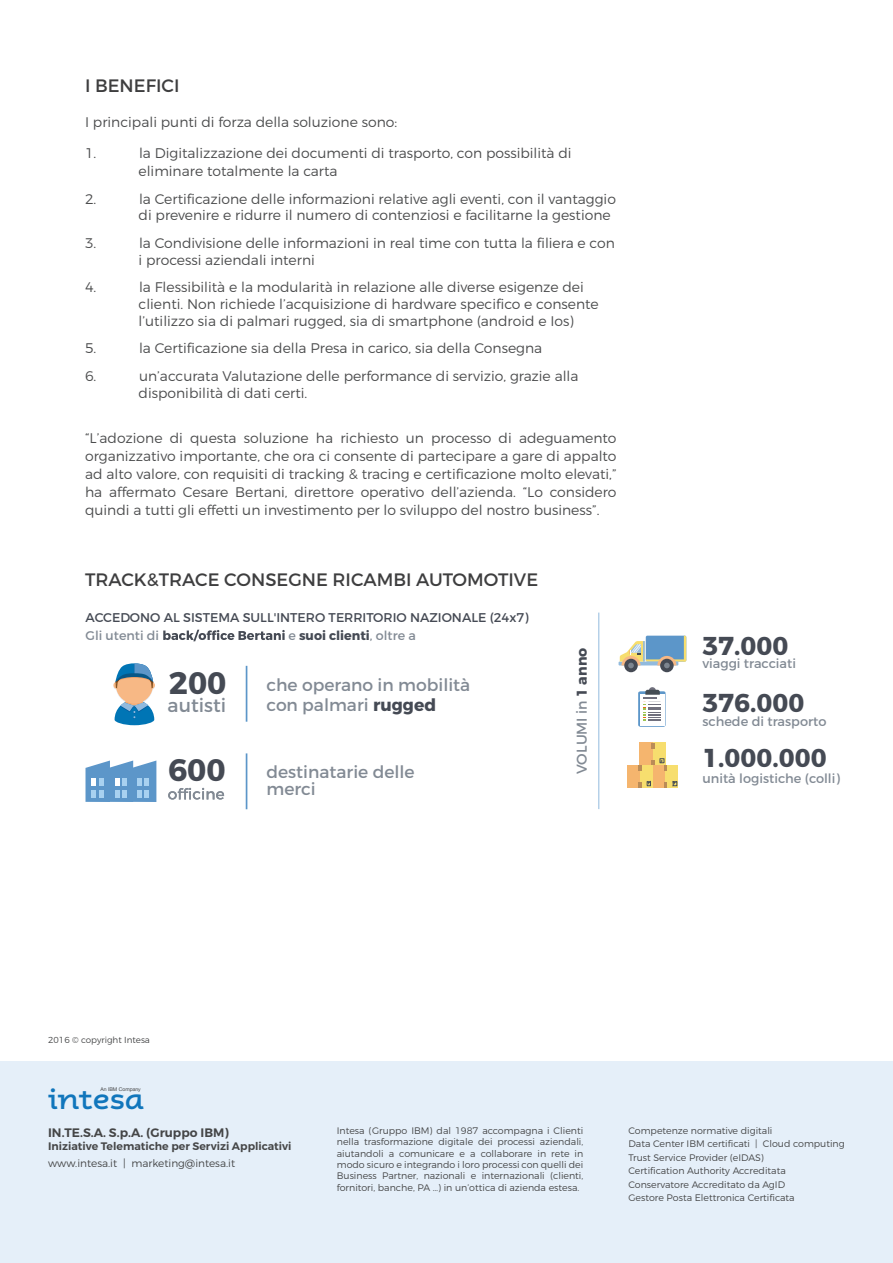
<style>
.page{position:relative;width:893px;height:1263px;background:#fff}
.page>*{position:absolute;margin:0;border:0;box-sizing:border-box;transform-origin:0 0}
.t1{font:700 31.2px "Montserrat";color:#454a54}
.t2{font:700 29.55px "Aspect";color:#1176bc}
.t3{font:700 25.8px "Montserrat";color:#454a54}
.t4{font:18.9px "Montserrat";color:#828a94}
.t5{font:18px "Montserrat";color:#3e3e3f}
.t6{font:17.1px/17.1px "Montserrat";color:#828a94}
.t7{font:14.25px "Montserrat";color:#828a94}
.t8{font:300 13.95px/18px "Montserrat";color:#4b4c4d;text-align:justify}
.t9{font:12.9px "Montserrat";color:#828a94}
.t10{font:12.6px "Montserrat";color:#454a54}
.t11{font:700 12.6px "Montserrat";color:#454a54}
.t12{font:12.6px "Montserrat";color:#828a94}
.t13{font:600 12.3px "Montserrat";color:#454647}
.t14{font:600 10.95px "Montserrat";color:#454647}
.t15{font:300 10.5px "Montserrat";color:#454647}
.t16{font:300 9.45px/11.4px "Montserrat";color:#454647;text-align:justify}
.t17{font:300 8.7px "Montserrat";color:#454647}
.t18{font:5.1px "Helvetica Neue";color:#454647}
.s1{font-weight:400;color:#828a94}
.s2{font-weight:700;color:#454a54}
</style>
<div class="page">
<div style="left:0;top:1062px;width:893px;height:201px;background:#e5eff9"></div>
<hr style="left:598px;top:613px;width:1px;height:196px;background:#91bade">
<hr style="left:619px;top:662px;width:59px;height:3px;background:#91bade">
<svg style="left:624px;top:659px;width:14px;height:13px"></svg>
<svg style="left:660px;top:659px;width:14px;height:13px"></svg>
<svg style="left:620px;top:636px;width:66px;height:32px"></svg>
<div style="left:649px;top:687px;width:7px;height:7px;background:#70707d;border-radius:50%"></div>
<svg style="left:638px;top:690px;width:27px;height:37px"></svg>
<div style="left:652px;top:765px;width:26px;height:23px;background:#f7de6e"></div>
<div style="left:652px;top:765px;width:13px;height:23px;background:#f5b56e"></div>
<div style="left:639px;top:743px;width:26px;height:22px;background:#f7de6e"></div>
<div style="left:639px;top:743px;width:13px;height:22px;background:#f5b56e"></div>
<svg style="left:651px;top:760px;width:3px;height:5px"></svg>
<svg style="left:651px;top:743px;width:3px;height:5px"></svg>
<svg style="left:639px;top:765px;width:13px;height:23px"></svg>
<div style="left:627px;top:765px;width:12px;height:23px;background:#f5b56e"></div>
<svg style="left:647px;top:781px;width:4px;height:5px"></svg>
<svg style="left:638px;top:765px;width:3px;height:5px"></svg>
<svg style="left:638px;top:782px;width:3px;height:6px"></svg>
<svg style="left:673px;top:781px;width:4px;height:5px"></svg>
<svg style="left:664px;top:782px;width:2px;height:6px"></svg>
<svg style="left:660px;top:758px;width:6px;height:12px"></svg>
<svg style="left:86px;top:760px;width:70px;height:42px"></svg>
<div style="left:144px;top:790px;width:5px;height:8px;background:#a8d1f0"></div>
<svg style="left:168px;top:788px;width:56px;height:11px"></svg>
<hr style="left:246px;top:753px;width:1px;height:56px;background:#5c96c9">
<svg style="left:113px;top:663px;width:42px;height:62px"></svg>
<hr style="left:246px;top:666px;width:1px;height:56px;background:#5c96c9">
<svg style="left:163px;top:630px;width:122px;height:11px"></svg>
<p class="t5" style="left:85px;top:75px;width:96px">I BENEFICI</p>
<p class="t8" style="left:85px;top:113px;width:314px">I principali punti di forza della soluzione sono:</p>
<p class="t8" style="left:85px;top:144px;width:13px">1.</p>
<p class="t8" style="left:139px;top:144px;width:434px">la Digitalizzazione dei documenti di trasporto, con possibilità di</p>
<p class="t8" style="left:139px;top:162px;width:200px">eliminare totalmente la carta</p>
<p class="t8" style="left:85px;top:189px;width:13px">2.</p>
<p class="t8" style="left:139px;top:189px;width:478px">la Certificazione delle informazioni relative agli eventi, con il vantaggio</p>
<p class="t8" style="left:139px;top:206px;width:474px">di prevenire e ridurre il numero di contenziosi e facilitarne la gestione</p>
<p class="t8" style="left:85px;top:234px;width:13px">3.</p>
<p class="t8" style="left:139px;top:234px;width:477px">la Condivisione delle informazioni in real time con tutta la filiera e con</p>
<p class="t8" style="left:139px;top:250px;width:178px">i processi aziendali interni</p>
<p class="t8" style="left:85px;top:278px;width:13px">4.</p>
<p class="t8" style="left:139px;top:278px;width:446px">la Flessibilità e la modularità in relazione alle diverse esigenze dei</p>
<p class="t8" style="left:139px;top:295px;width:462px">clienti. Non richiede l’acquisizione di hardware specifico e consente</p>
<p class="t8" style="left:139px;top:312px;width:437px">l’utilizzo sia di palmari rugged, sia di smartphone (android e Ios)</p>
<p class="t8" style="left:85px;top:339px;width:13px">5.</p>
<p class="t8" style="left:139px;top:339px;width:405px">la Certificazione sia della Presa in carico, sia della Consegna</p>
<p class="t8" style="left:85px;top:367px;width:13px">6.</p>
<p class="t8" style="left:139px;top:367px;width:441px">un’accurata Valutazione delle performance di servizio, grazie alla</p>
<p class="t8" style="left:139px;top:383px;width:170px">disponibilità di dati certi.</p>
<p class="t8" style="left:85px;top:429px;width:533px">“L’adozione di questa soluzione ha richiesto un processo di adeguamento organizzativo importante, che ora ci consente di partecipare a gare di appalto ad alto valore, con requisiti di tracking &amp; tracing e certificazione molto elevati,” ha affermato Cesare Bertani, direttore operativo dell’azienda. “Lo considero quindi a tutti gli effetti un investimento per lo sviluppo del nostro business”.</p>
<p class="t5" style="left:85px;top:568px;width:455px">TRACK&amp;TRACE CONSEGNE RICAMBI AUTOMOTIVE</p>
<p class="t10" style="left:86px;top:610px;width:445px">ACCEDONO AL SISTEMA SULL'INTERO TERRITORIO NAZIONALE (24x7)</p>
<p class="t12" style="left:86px;top:628px;width:75px">Gli utenti di</p>
<p class="t11" style="left:288px;top:628px;width:129px"><span class="s1">e</span> suoi clienti<span class="s1">, oltre a</span></p>
<h1 class="t1" style="left:169px;top:663px;width:59px">200</h1>
<p class="t6" style="left:266px;top:676px;width:205px">che operano in mobilità</p>
<h3 class="t4" style="left:168px;top:693px;width:60px">autisti</h3>
<p class="t6" style="left:266px;top:696px;width:171px">con palmari <span class="s2">rugged</span></p>
<h1 class="t1" style="left:168px;top:751px;width:59px">600</h1>
<p class="t6" style="left:266px;top:763px;width:150px">destinatarie delle merci</p>
<p class="t7" style="left:573px;top:774px;width:128px;rotate:-90deg">VOLUMI in <span class="s2">1 anno</span></p>
<h3 class="t3" style="left:702px;top:630px;width:88px">37.000</h3>
<p class="t9" style="left:702px;top:656px;width:95px">viaggi tracciati</p>
<h3 class="t3" style="left:702px;top:687px;width:103px">376.000</h3>
<p class="t9" style="left:702px;top:714px;width:126px">schede di trasporto</p>
<h3 class="t3" style="left:702px;top:742px;width:126px">1.000.000</h3>
<p class="t9" style="left:702px;top:771px;width:139px">unità logistiche (colli)</p>
<p class="t17" style="left:48px;top:1034px;width:103px">2016 © copyright Intesa</p>
<p class="t18" style="left:100px;top:1086px;width:42px">An IBM Company</p>
<p class="t2" style="left:48px;top:1082px;width:98px">intesa</p>
<p class="t13" style="left:48px;top:1125px;width:182px">IN.TE.S.A. S.p.A. (Gruppo IBM)</p>
<p class="t14" style="left:48px;top:1139px;width:245px">Iniziative Telematiche per Servizi Applicativi</p>
<p class="t15" style="left:48px;top:1157px;width:189px">www.intesa.it | marketing@intesa.it</p>
<p class="t16" style="left:337px;top:1124px;width:248px">Intesa (Gruppo IBM) dal 1987 accompagna i Clienti nella trasformazione digitale dei processi aziendali, aiutandoli a comunicare e a collaborare in rete in modo sicuro e integrando i loro processi con quelli dei Business Partner, nazionali e internazionali (clienti, fornitori, banche, PA …) in un’ottica di azienda estesa.</p>
<p class="t16" style="left:628px;top:1124px;width:146px">Competenze normative digitali</p>
<p class="t16" style="left:628px;top:1138px;width:218px">Data Center IBM certificati | Cloud computing</p>
<p class="t16" style="left:628px;top:1152px;width:137px">Trust Service Provider (eIDAS)</p>
<p class="t16" style="left:628px;top:1165px;width:159px">Certification Authority Accreditata</p>
<p class="t16" style="left:628px;top:1179px;width:158px">Conservatore Accreditato da AgID</p>
<p class="t16" style="left:628px;top:1192px;width:168px">Gestore Posta Elettronica Certificata</p>
</div>
